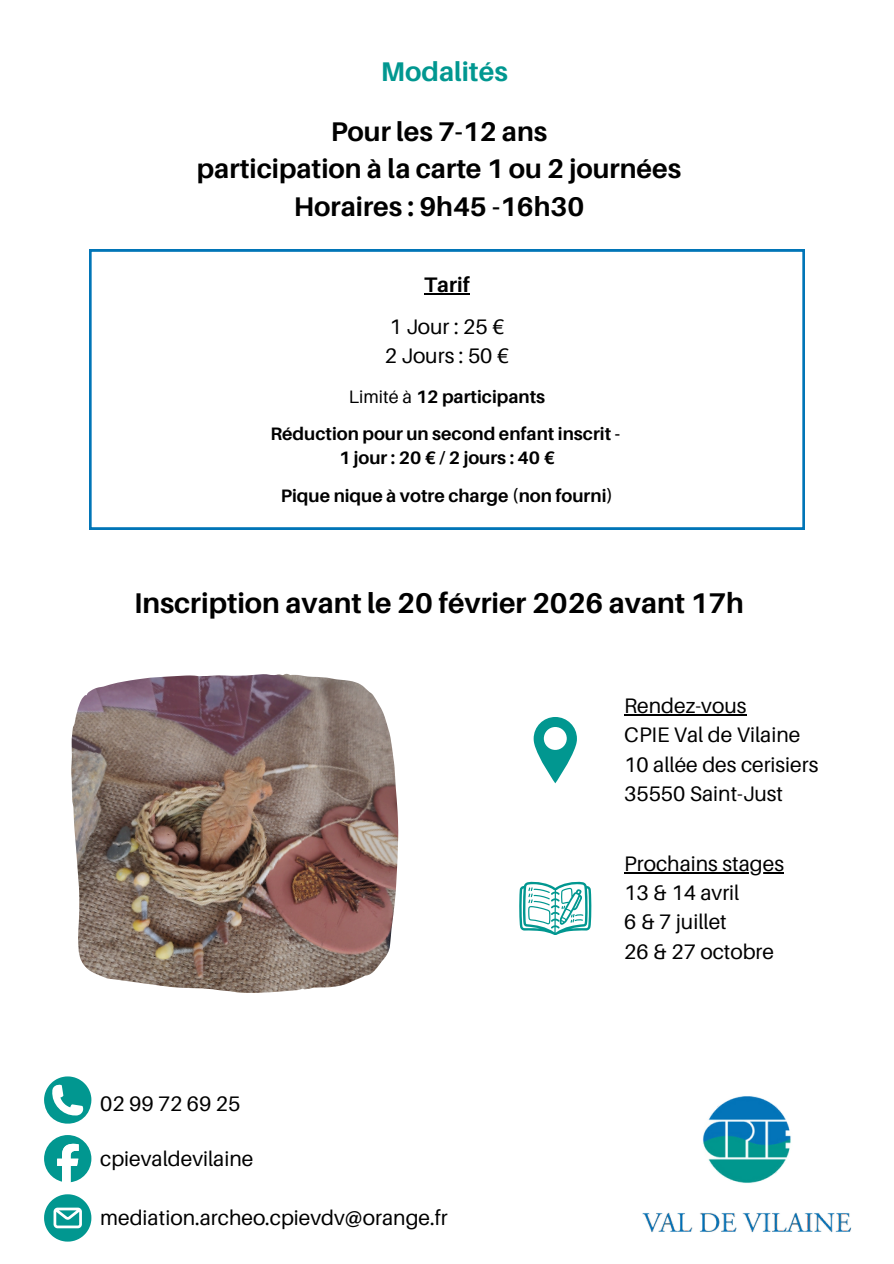
<style>
.page{position:relative;width:894px;height:1264px;background:#fff}
.page>*{position:absolute;margin:0;border:0;box-sizing:border-box;transform-origin:0 0}
.t1{font:700 28.5px "Aileron";color:#000}
.t2{font:700 27px/37.2px "Aileron";color:#000;text-align:center}
.t3{font:700 27px "Aileron";color:#019790}
.t4{font:21px/29.2px "Aileron";color:#000}
.t5{font:700 21px "Aileron";color:#000}
.t6{font:700 18px/37.2px "Aileron";color:#000;text-align:center}
.s1{font-weight:400}
</style>
<div class="page">
<svg style="left:44px;top:1194px;width:47px;height:47px"></svg>
<svg style="left:44px;top:1076px;width:47px;height:106px"></svg>
<img style="left:642px;top:1096px;width:210px;height:137px">
<img style="left:71px;top:673px;width:327px;height:319px">
<hr style="left:624px;top:714px;width:122px;height:1px;background:#000">
<svg style="left:533px;top:717px;width:43px;height:66px"></svg>
<svg style="left:519px;top:881px;width:72px;height:53px"></svg>
<hr style="left:624px;top:872px;width:159px;height:1px;background:#000">
<svg style="left:89px;top:249px;width:715px;height:280px"></svg>
<hr style="left:424px;top:293px;width:45px;height:1px;background:#000">
<p class="t3" style="left:381px;top:54px;width:128px">Modalités</p>
<p class="t2" style="left:197px;top:113px;width:485px">Pour les 7-12 ans<br>participation à la carte 1 ou 2 journées<br>Horaires : 9h45 -16h30</p>
<p class="t5" style="left:424px;top:272px;width:47px">Tarif</p>
<p class="t4" style="left:385px;top:311px;width:126px">1Jour:25€<br>2 Jours : 50 €</p>
<p class="t6" style="left:270px;top:377px;width:351px"><span class="s1">Limité à</span> 12 participants<br>Réduction pour un second enfant inscrit -</p>
<p class="t6" style="left:281px;top:439px;width:333px">1jour:20€/2jours:40€<br>Pique nique à votre charge (non fourni)</p>
<h1 class="t1" style="left:134px;top:585px;width:611px">Inscription avant le 20 février 2026 avant 17h</h1>
<p class="t4" style="left:624px;top:690px;width:195px">Rendez-vous<br>CPIE Val de Vilaine<br>10 allée des cerisiers<br>35550 Saint-Just</p>
<p class="t4" style="left:100px;top:1088px;width:141px">02 99 72 69 25</p>
<p class="t4" style="left:100px;top:1143px;width:155px">cpievaldevilaine</p>
<p class="t4" style="left:100px;top:1202px;width:349px">mediation.archeo.cpievdv@orange.fr</p>
<p class="t4" style="left:624px;top:848px;width:161px">Prochains stages<br>13 &amp; 14 avril<br>6 &amp; 7 juillet<br>26 &amp; 27 octobre</p>
</div>
